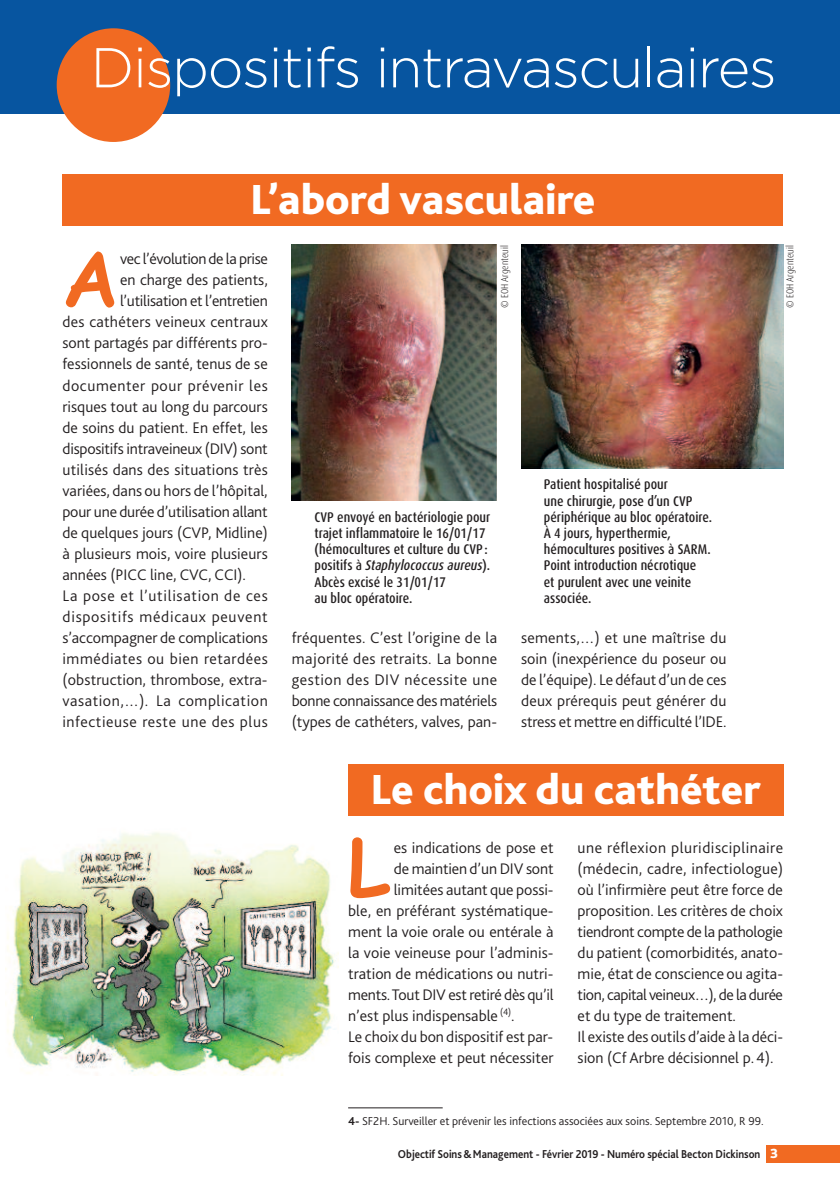
<style>
.page{position:relative;width:840px;height:1191px;background:#fff}
.page>*{position:absolute;margin:0;border:0;box-sizing:border-box;transform-origin:0 0}
.t1{font:700 76.2px "Comic Sans MS";color:#f16a22}
.t2{font:300 56px "Gotham";letter-spacing:-.025em;color:#fff}
.t3{font:800 44px "Bliss 2";color:#fff}
.t4{font:300 16px/21px "Bliss 2";color:#231f20;text-align:justify}
.t5{font:300 16px "Bliss 2";letter-spacing:.035em;color:#231f20}
.t6{font:300 16px "Bliss 2";letter-spacing:-.02em;color:#231f20}
.t7{font:300 16px "Bliss 2";letter-spacing:.04em;color:#231f20}
.t8{font:300 16px "Bliss 2";letter-spacing:.045em;color:#231f20}
.t9{font:300 16px "Bliss 2";letter-spacing:-.025em;color:#231f20}
.t10{font:500 condensed 14px/16.2px "Dax OT";color:#231f20}
.t11{font:300 12px "Bliss 2";color:#231f20}
.t12{font:700 12px "Bliss 2";color:#231f20;scale:.9 1}
.t13{font:300 condensed 10px "Dax OT";color:#231f20}
.s1{font-style:italic}
.s2{font-weight:700}
.s3{font-weight:800;font-size:14px;color:#fff}
</style>
<div class="page">
<div style="left:0;top:0;width:839px;height:113px;background:#0755a0"></div>
<div style="left:765px;top:1145px;width:74px;height:17px;background:#f16a22"></div>
<div style="left:56px;top:28px;width:114px;height:114px;background:#f16a22;border-radius:50%"></div>
<div style="left:62px;top:175px;width:720px;height:51px;background:#f16a22"></div>
<div style="left:348px;top:764px;width:434px;height:51px;background:#f16a22"></div>
<img style="left:292px;top:244px;width:204px;height:257px">
<img style="left:521px;top:244px;width:261px;height:224px">
<img style="left:7px;top:832px;width:329px;height:243px">
<hr style="left:348px;top:1107px;width:94px;height:1px;background:#231f20">
<h2 class="t2" style="left:90px;top:48px;width:687px">Dispositifs intravasculaires</h2>
<h3 class="t3" style="left:250px;top:183px;width:347px">L’abord vasculaire</h3>
<h1 class="t1" style="left:62px;top:235px;width:57px">A</h1>
<p class="t9" style="left:120px;top:253px;width:149px">vec l’évolutionde la prise</p>
<p class="t4" style="left:120px;top:271px;width:149px">en charge des patients,</p>
<p class="t6" style="left:120px;top:295px;width:149px">l’utilisation et l’entretien</p>
<p class="t4" style="left:62px;top:313px;width:207px">des cathéters veineux centraux</p>
<p class="t4" style="left:62px;top:334px;width:207px">sont partagés par différents pro-</p>
<p class="t4" style="left:62px;top:355px;width:207px">fessionnels de santé, tenus de se</p>
<p class="t5" style="left:62px;top:379px;width:207px">documenter pour prévenir les</p>
<p class="t4" style="left:62px;top:397px;width:207px">risques tout au long du parcours</p>
<p class="t4" style="left:62px;top:418px;width:207px">de soins du patient. En effet, les</p>
<p class="t4" style="left:62px;top:439px;width:207px">dispositifs intraveineux (DIV) sont</p>
<p class="t4" style="left:62px;top:460px;width:207px">utilisés dans des situations très</p>
<p class="t4" style="left:62px;top:481px;width:207px">variées, dans ou hors de l’hôpital,</p>
<p class="t4" style="left:62px;top:502px;width:207px">pour une durée d’utilisation allant</p>
<p class="t4" style="left:62px;top:523px;width:207px">de quelques jours (CVP, Midline)</p>
<p class="t4" style="left:62px;top:544px;width:207px">à plusieurs mois, voire plusieurs</p>
<p class="t4" style="left:62px;top:565px;width:185px">années (PICC line, CVC, CCI).</p>
<p class="t7" style="left:62px;top:589px;width:207px">La pose et l’utilisation de ces</p>
<p class="t8" style="left:62px;top:610px;width:207px">dispositifs médicaux peuvent</p>
<p class="t4" style="left:62px;top:628px;width:207px">s’accompagner de complications</p>
<p class="t5" style="left:62px;top:652px;width:207px">immédiates ou bien retardées</p>
<p class="t4" style="left:62px;top:670px;width:206px">(obstruction, thrombose, extra-</p>
<p class="t5" style="left:62px;top:694px;width:207px">vasation,…). La complication</p>
<p class="t5" style="left:62px;top:715px;width:207px">infectieuse reste une des plus</p>
<p class="t13" style="left:500px;top:308px;width:64px;rotate:-90deg">© EOH Argenteuil</p>
<p class="t10" style="left:314px;top:510px;width:177px">CVP envoyé en bactériologie pour trajet inflammatoire le 16/01/17 (hémocultures et culture du CVP : positifs à <span class="s1">Staphylococcus aureus</span>).<br>Abcès excisé le 31/01/17<br>au bloc opératoire.</p>
<p class="t10" style="left:543px;top:477px;width:170px">Patient hospitalisé pour<br>une chirurgie, pose d’un CVP périphérique au bloc opératoire.<br>À 4 jours, hyperthermie, hémocultures positives à SARM.<br>Point introduction nécrotique<br>et purulent avec une veinite associée.</p>
<p class="t4" style="left:291px;top:628px;width:207px">fréquentes. C’est l’origine de la majorité des retraits. La bonne gestion des DIV nécessite une bonne connaissance des matériels (types de cathéters, valves, pan-</p>
<p class="t4" style="left:521px;top:628px;width:207px">sements,…) et une maîtrise du soin (inexpérience du poseur ou de l’équipe). Le défaut d’un de ces deux prérequis peut générer du stress et mettre en difficulté l’IDE.</p>
<h3 class="t3" style="left:370px;top:773px;width:391px">Le choix du cathéter</h3>
<p class="t13" style="left:785px;top:308px;width:64px;rotate:-90deg">© EOH Argenteuil</p>
<h1 class="t1" style="left:348px;top:823px;width:43px">L</h1>
<p class="t4" style="left:393px;top:838px;width:161px">es indications de pose et</p>
<p class="t4" style="left:393px;top:859px;width:161px">de maintien d’un DIV sont</p>
<p class="t4" style="left:393px;top:880px;width:161px">limitées autant que possi-</p>
<p class="t4" style="left:348px;top:901px;width:207px">ble, en préférant systématique-</p>
<p class="t4" style="left:348px;top:922px;width:207px">ment la voie orale ou entérale à</p>
<p class="t4" style="left:348px;top:943px;width:207px">la voie veineuse pour l’adminis-</p>
<p class="t4" style="left:348px;top:964px;width:207px">tration de médications ou nutri-</p>
<p class="t4" style="left:348px;top:985px;width:207px">ments.Tout DIV est retiré dès qu’il</p>
<p class="t4" style="left:348px;top:1006px;width:168px">n’est plus indispensable <sup>(4)</sup>.</p>
<p class="t4" style="left:348px;top:1027px;width:206px">Le choix du bon dispositif est par-</p>
<p class="t4" style="left:348px;top:1048px;width:207px">fois complexe et peut nécessiter</p>
<p class="t4" style="left:577px;top:838px;width:207px;text-align:left">une réflexion pluridisciplinaire (médecin, cadre, infectiologue) où l’infirmière peut être force de proposition. Les critères de choix tiendront compte de la pathologie du patient (comorbidités, anato&shy;mie, état de conscience ou agita&shy;tion, capital veineux…),de ladurée et du type de traitement.<br>Il existe des outils d’aide à la déci&shy;sion (Cf Arbre décisionnel p.4).</p>
<p class="t11" style="left:348px;top:1116px;width:417px"><span class="s2">4-</span> SF2H. Surveiller et prévenir les infections associées aux soins. Septembre 2010, R 99.</p>
<p class="t12" style="left:397px;top:1149px;width:424px">Objectif Soins&amp;Management - Février 2019 - Numéro spécial Becton Dickinson <span class="s3">3</span></p>
</div>
